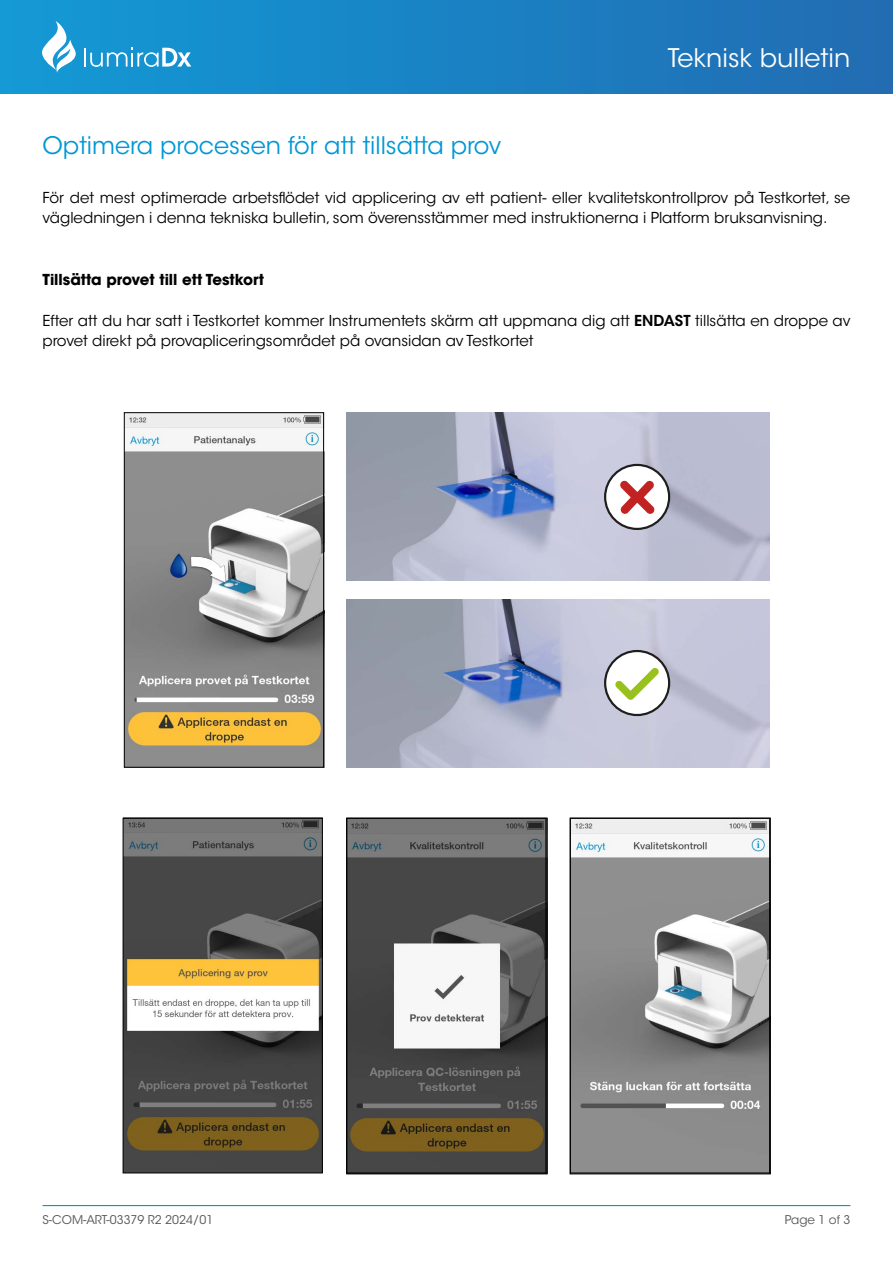
<style>
.page{position:relative;width:893px;height:1263px;background:#fff}
.page>*{position:absolute;margin:0;border:0;box-sizing:border-box;transform-origin:0 0}
.t1{font:25.5px "ITC Avant Garde Std";color:#fff}
.t2{font:24px "ITC Avant Garde Std";color:#0097d5}
.t3{font:15px/19.5px "ITC Avant Garde Std";color:#000}
.t4{font:700 15px "ITC Avant Garde Std";color:#000}
.t5{font:12px "ITC Avant Garde Std";color:#575756}
.s1{font-weight:600}
</style>
<div class="page">
<img style="left:572px;top:820px;width:196px;height:351px">
<img style="left:349px;top:820px;width:195px;height:351px">
<div style="left:0;top:0;width:893px;height:94px;background:linear-gradient(to right,#129ad6,#226cb2)"></div>
<svg style="left:42px;top:21px;width:34px;height:52px"></svg>
<svg style="left:84px;top:48px;width:107px;height:19px"></svg>
<hr style="left:43px;top:1205px;width:807px;height:1px;background:#0097d5">
<img style="left:125px;top:820px;width:196px;height:351px">
<img style="left:126px;top:414px;width:196px;height:351px">
<div style="left:124px;top:412px;width:200px;height:355px;border:1px solid #000"></div>
<div style="left:123px;top:818px;width:200px;height:355px;border:1px solid #000"></div>
<div style="left:346px;top:818px;width:200px;height:355px;border:1px solid #000"></div>
<div style="left:570px;top:818px;width:200px;height:355px;border:1px solid #000"></div>
<img style="left:347px;top:412px;width:423px;height:168px">
<img style="left:347px;top:599px;width:423px;height:168px">
<div style="left:605px;top:465px;width:64px;height:64px;background:#fff;border-radius:50%"></div>
<div style="left:604px;top:464px;width:66px;height:66px;border:2px solid #1e1e1c;border-radius:50%"></div>
<svg style="left:620px;top:480px;width:35px;height:34px"></svg>
<div style="left:605px;top:651px;width:64px;height:64px;background:#fff;border-radius:50%"></div>
<div style="left:604px;top:650px;width:66px;height:66px;border:2px solid #1e1e1c;border-radius:50%"></div>
<svg style="left:615px;top:668px;width:44px;height:32px"></svg>
<h2 class="t2" style="left:43px;top:131px;width:460px">Optimera processen för att tillsätta prov</h2>
<h1 class="t1" style="left:668px;top:42px;width:184px">Teknisk bulletin</h1>
<p class="t3" style="left:43px;top:188px;width:809px">För det mest optimerade arbetsflödet vid applicering av ett patient- eller kvalitetskontrollprov på Testkortet, se vägledningen i denna tekniska bulletin, som överensstämmer med instruktionerna i Platform bruksanvisning.</p>
<p class="t4" style="left:43px;top:270px;width:223px">Tillsätta provet till ett Testkort</p>
<p class="t3" style="left:43px;top:311px;width:809px">Efter att du har satt i Testkortet kommer Instrumentets skärm att uppmana dig att <span class="s1">ENDAST</span> tillsätta en droppe av provet direkt på provapliceringsområdet på ovansidan av Testkortet</p>
<p class="t5" style="left:43px;top:1212px;width:172px">S-COM-ART-03379 R2 2024/01</p>
<p class="t5" style="left:785px;top:1212px;width:67px">Page 1 of 3</p>
</div>
